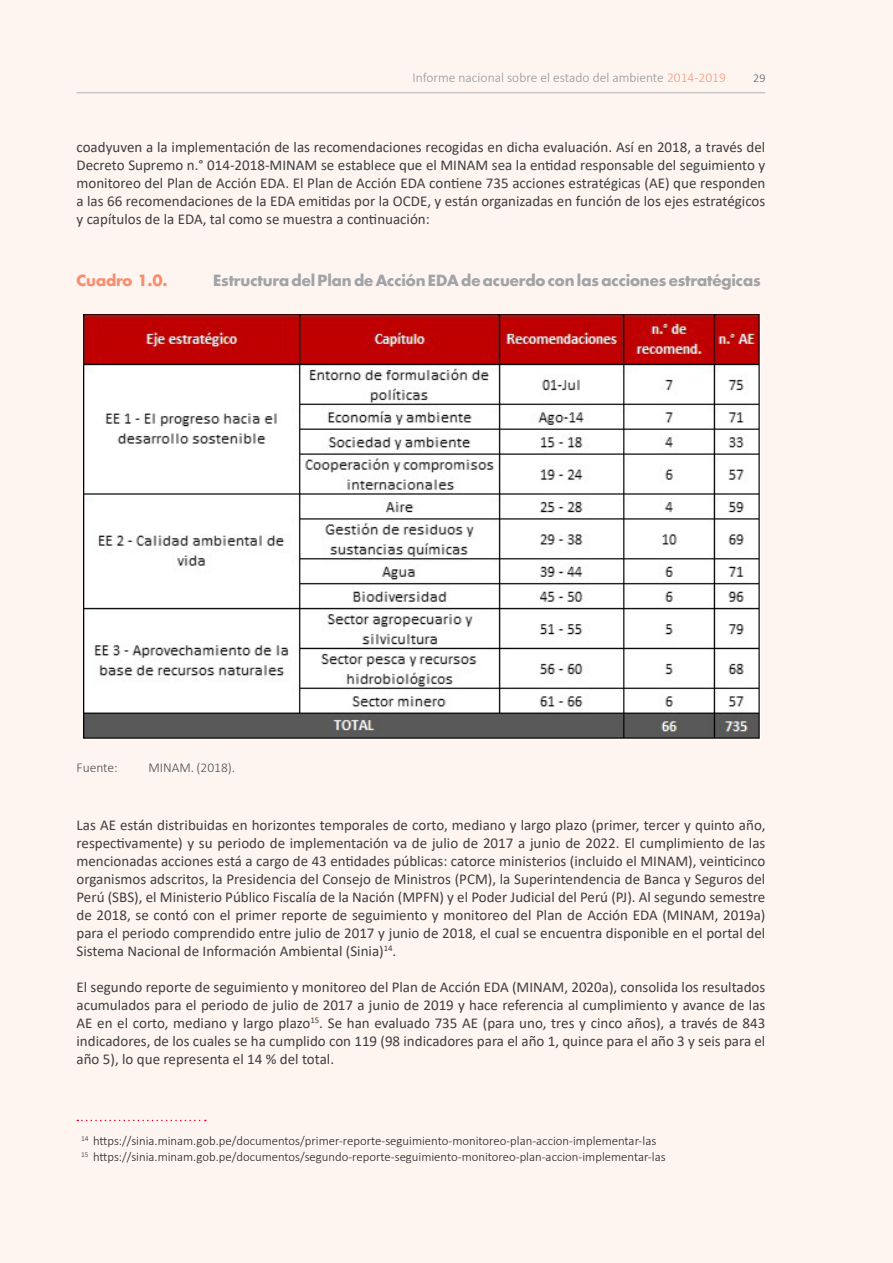
<style>
.page{position:relative;width:893px;height:1263px;background:#fef5f1}
.page>*{position:absolute;margin:0;border:0;box-sizing:border-box;transform-origin:0 0}
.TEXTO_BASE{font:15px/18px "Calibri";color:#3e3e3f;text-align:justify}
.SUB_FIGURA{font:700 15px "Futura LT";letter-spacing:-.01em;color:#a1a3a6}
.SUB_FIGURA-2{font:700 15px "Futura LT";letter-spacing:-.01em;color:#f68f70}
.t1{font:300 13.5px "Calibri";color:#939598}
.TEXTO_CUADRADO_PIE_2{font:300 13.5px "Calibri";color:#4b4c4d}
.pie_ok{font:300 12.75px "Calibri";color:#231f20}
.t2{font:300 12px "Calibri";color:#57585a}
.s1{color:#f6977a}
</style>
<div class="page">
<hr style="left:77px;top:92px;width:688px;height:1px;background:#b0b1b5">
<svg style="left:77px;top:1120px;width:129px;height:1px"></svg>
<img style="left:83px;top:315px;width:678px;height:424px">
<p class="t1" style="left:412px;top:70px;width:315px">Informe nacional sobre el estado del ambiente <span class="s1">2014-2019</span></p>
<p class="t2" style="left:753px;top:71px;width:14px">29</p>
<p class="TEXTO_BASE" style="left:77px;top:137px;width:690px">coadyuven a la implementación de las recomendaciones recogidas en dicha evaluación. Así en 2018, a través del Decreto Supremo n.° 014-2018-MINAM se establece que el MINAM sea la entidad responsable del seguimiento y monitoreo del Plan de Acción EDA. El Plan de Acción EDA contiene 735 acciones estratégicas (AE) que responden a las 66 recomendaciones de la EDA emitidas por la OCDE, y están organizadas en función de los ejes estratégicos y capítulos de la EDA, tal como se muestra a continuación:</p>
<p class="SUB_FIGURA-2" style="left:77px;top:270px;width:93px">Cuadro 1.0.</p>
<p class="SUB_FIGURA" style="left:213px;top:270px;width:549px">Estructura del Plan de Acción EDA de acuerdo con las acciones estratégicas</p>
<p class="TEXTO_CUADRADO_PIE_2" style="left:77px;top:760px;width:43px">Fuente:</p>
<p class="TEXTO_CUADRADO_PIE_2" style="left:149px;top:760px;width:88px">MINAM. (2018).</p>
<p class="TEXTO_BASE" style="left:77px;top:815px;width:690px">Las AE están distribuidas en horizontes temporales de corto, mediano y largo plazo (primer, tercer y quinto año, respectivamente) y su periodo de implementación va de julio de 2017 a junio de 2022. El cumplimiento de las mencionadas acciones está a cargo de 43 entidades públicas: catorce ministerios (incluido el MINAM), veinticinco organismos adscritos, la Presidencia del Consejo de Ministros (PCM), la Superintendencia de Banca y Seguros del Perú (SBS), el Ministerio Público Fiscalía de la Nación (MPFN) y el Poder Judicial del Perú (PJ). Al segundo semestre de 2018, se contó con el primer reporte de seguimiento y monitoreo del Plan de Acción EDA (MINAM, 2019a) para el periodo comprendido entre julio de 2017 y junio de 2018, el cual se encuentra disponible en el portal del Sistema Nacional de Información Ambiental (Sinia)<sup>14</sup>.</p>
<p class="TEXTO_BASE" style="left:77px;top:977px;width:690px">El segundo reporte de seguimiento y monitoreo del Plan de Acción EDA (MINAM, 2020a), consolida los resultados acumulados para el periodo de julio de 2017 a junio de 2019 y hace referencia al cumplimiento y avance de las AE en el corto, mediano y largo plazo<sup>15</sup>. Se han evaluado 735 AE (para uno, tres y cinco años), a través de 843 indicadores, de los cuales se ha cumplido con 119 (98 indicadores para el año 1, quince para el año 3 y seis para el año 5), lo que representa el 14 % del total.</p>
<p class="pie_ok" style="left:81px;top:1133px;width:577px"><sup>14</sup> https://sinia.minam.gob.pe/documentos/primer-reporte-seguimiento-monitoreo-plan-accion-implementar-las</p>
<p class="pie_ok" style="left:81px;top:1148px;width:586px"><sup>15</sup> https://sinia.minam.gob.pe/documentos/segundo-reporte-seguimiento-monitoreo-plan-accion-implementar-las</p>
</div>
